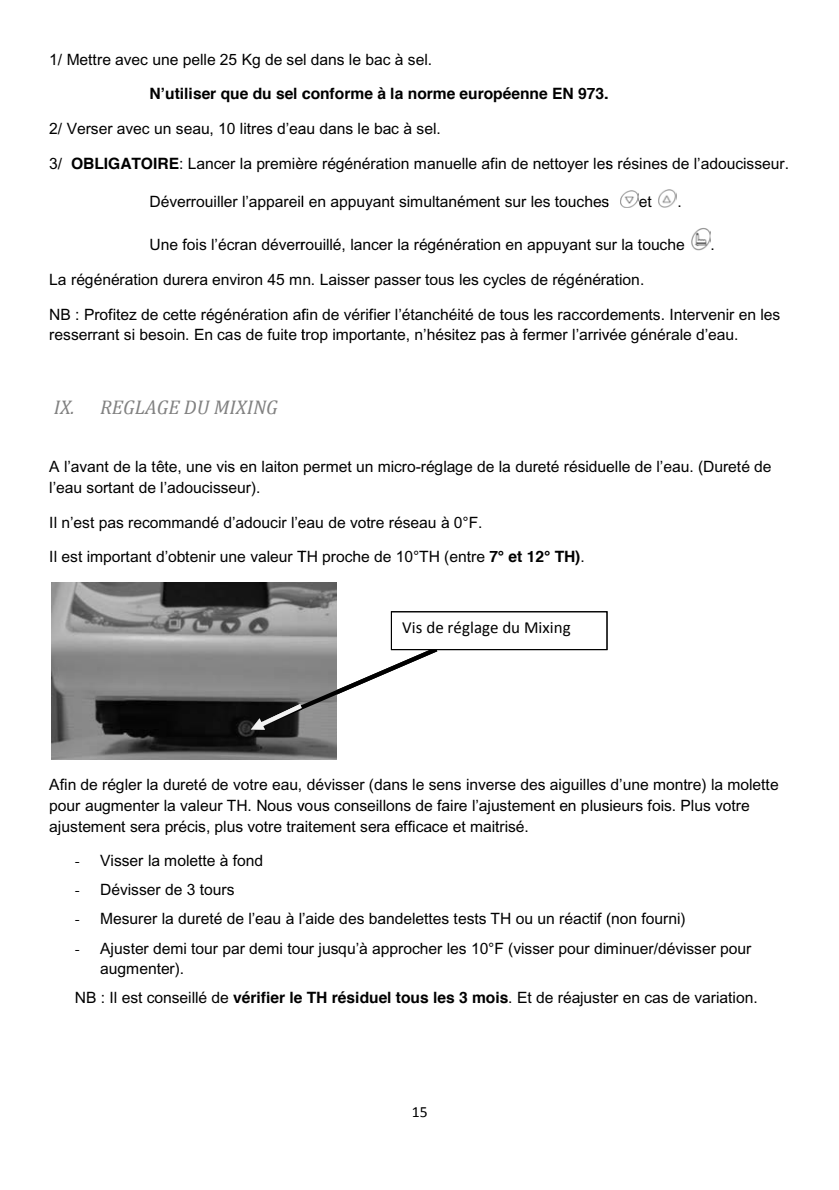
<style>
.page{position:relative;width:839px;height:1190px;background:#fff}
.page>*{position:absolute;margin:0;border:0;box-sizing:border-box;transform-origin:0 0}
.t1{font:italic 19.8px "Cambria";letter-spacing:-.005em;color:#818181}
.t2{font:17px "Calibri";color:#000}
.t3{font:15.6px/20.6px "Arial";color:#000}
.t4{font:700 15.6px "Helvetica";color:#000}
.t5{font:15.6px "Calibri";color:#000}
.t6{font:15.6px "Times";color:#000}
.s1{font-family:"Helvetica";font-weight:700}
.s2{font-family:"Times"}
</style>
<div class="page">
<img style="left:51px;top:583px;width:252px;height:176px">
<svg style="left:303px;top:583px;width:33px;height:176px;background:#888"></svg>
<svg style="left:250px;top:647px;width:187px;height:83px"></svg>
<img style="left:620px;top:191px;width:18px;height:17px">
<img style="left:658px;top:189px;width:18px;height:19px">
<img style="left:691px;top:228px;width:19px;height:22px">
<div style="left:390px;top:611px;width:217px;height:39px;border:1px solid #000"></div>
<p class="t3" style="left:49px;top:49px;width:384px">1/ Mettre avec une pelle 25 Kg de sel dans le bac à sel.</p>
<p class="t4" style="left:149px;top:81px;width:460px">Nʼutiliser que du sel conforme à la norme européenne EN 973.</p>
<p class="t3" style="left:49px;top:119px;width:392px">2/ Verser avec un seau, 10 litres d’eau dans le bac à sel.</p>
<p class="t3" style="left:49px;top:153px;width:740px">3/ <span class="s1">OBLIGATOIRE</span>: Lancer la première régénération manuelle afin de nettoyer les résines de l’adoucisseur.</p>
<p class="t3" style="left:149px;top:192px;width:461px">Déverrouiller l’appareil en appuyant simultanément sur les touches</p>
<p class="t3" style="left:638px;top:192px;width:14px">et</p>
<p class="t3" style="left:677px;top:192px;width:6px">.</p>
<p class="t3" style="left:149px;top:235px;width:536px">Une fois l’écran déverrouillé, lancer la régénération en appuyant sur la touche</p>
<p class="t3" style="left:49px;top:269px;width:596px">La régénération durera environ 45 mn. Laisser passer tous les cycles de régénération.</p>
<p class="t3" style="left:710px;top:235px;width:6px">.</p>
<p class="t3" style="left:49px;top:304px;width:732px">NB : Profitez de cette régénération afin de vérifier l’étanchéité de tous les raccordements. Intervenir en les resserrant si besoin. En cas de fuite trop importante, n’hésitez pas à fermer l’arrivée générale d’eau.</p>
<p class="t1" style="left:54px;top:395px;width:225px">IX. REGLAGE DU MIXING</p>
<p class="t3" style="left:49px;top:457px;width:723px">A l’avant de la tête, une vis en laiton permet un micro-réglage de la dureté résiduelle de l’eau. (Dureté de</p>
<p class="t3" style="left:49px;top:477px;width:213px">l’eau sortant de l’adoucisseur).</p>
<p class="t3" style="left:49px;top:512px;width:434px">Il n’est pas recommandé d’adoucir l’eau de votre réseau à 0°F.</p>
<p class="t3" style="left:49px;top:547px;width:536px">Il est important d’obtenir une valeur TH proche de 10°TH (entre <span class="s1">7° et 12° TH)</span>.</p>
<p class="t2" style="left:402px;top:617px;width:170px">Vis de réglage du Mixing</p>
<p class="t3" style="left:49px;top:775px;width:730px">Afin de régler la dureté de votre eau, dévisser (dans le sens inverse des aiguilles d’une montre) la molette</p>
<p class="t3" style="left:49px;top:795px;width:701px">pour augmenter la valeur TH. Nous vous conseillons de faire l’ajustement en plusieurs fois. Plus votre</p>
<p class="t3" style="left:49px;top:816px;width:481px">ajustement sera précis, plus votre traitement sera efficace et maitrisé.</p>
<p class="t3" style="left:75px;top:850px;width:190px"><span class="s2">-</span> Visser la molette à fond</p>
<p class="t3" style="left:75px;top:879px;width:161px"><span class="s2">-</span> Dévisser de 3 tours</p>
<p class="t3" style="left:75px;top:908px;width:612px"><span class="s2">-</span> Mesurer la dureté de l’eau à l’aide des bandelettes tests TH ou un réactif (non fourni)</p>
<p class="t6" style="left:75px;top:939px;width:7px">-</p>
<p class="t3" style="left:75px;top:954px;width:684px;line-height:28.8px;text-indent:25px">augmenter).<br>NB : Il est conseillé de <span class="s1">vérifier le TH résiduel tous les 3 mois</span>. Et de réajuster en cas de variation.</p>
<p class="t3" style="left:100px;top:938px;width:652px">Ajuster demi tour par demi tour jusqu’à approcher les 10°F (visser pour diminuer/dévisser pour</p>
<p class="t5" style="left:411px;top:1102px;width:17px">15</p>
</div>
